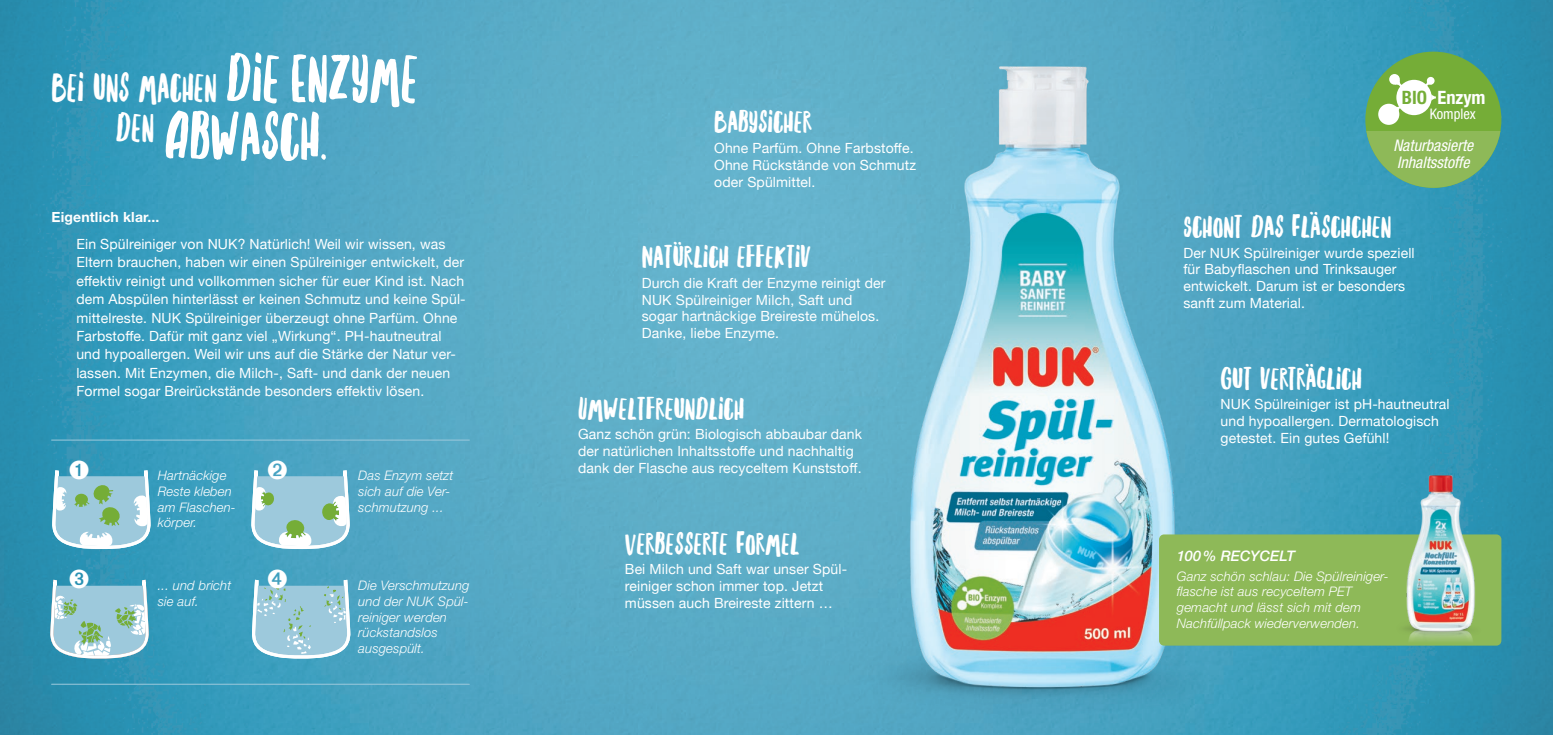
<style>
.page{position:relative;width:1553px;height:735px;background:#fff}
.page>*{position:absolute;margin:0;border:0;box-sizing:border-box;transform-origin:0 0}
.t1{font:69.3px "Northern Soul Caps";color:#fff;scale:.89 1}
.t2{font:41.12px "Northern Soul Caps";color:#fff;scale:.89 1}
.t3{font:31.5px "Northern Soul Caps";color:#fff}
.t4{font:700 condensed 18.38px "Helvetica Neue";color:#fff}
.t5{font:italic condensed 16.1px/17px "Helvetica Neue";color:#fff}
.t6{font:italic 500 14.53px "Helvetica Neue";color:#fff}
.t7{font:condensed 14.53px "Helvetica Neue";color:#fff}
.t8{font:14px/16.8px "Helvetica Neue";letter-spacing:.01em;color:#fff}
.t9{font:700 14px "Helvetica Neue";letter-spacing:.01em;color:#fff}
.t10{font:italic 300 13.12px/15.8px "Helvetica Neue";letter-spacing:.01em;color:#fff}
.s1{font-size:69.3px}
.s2{color:#75ad37}
</style>
<div class="page">
<img style="left:521px;top:0;width:521px;height:734px">
<img style="left:826px;top:60px;width:216px;height:674px">
<div style="left:1042px;top:0;width:511px;height:734px;background:linear-gradient(to right,#5cadca,#258fb1)"></div>
<img style="left:1042px;top:60px;width:215px;height:674px">
<div style="left:1159px;top:534px;width:342px;height:111px;background:#8eb958;border-radius:5px"></div>
<img style="left:1382px;top:449px;width:115px;height:193px">
<div style="left:1365px;top:52px;width:136px;height:136px;background:#75ad37;border-radius:50%"></div>
<svg style="left:1365px;top:131px;width:136px;height:57px;background:#76b070"></svg>
<svg style="left:1421px;top:79px;width:15px;height:22px"></svg>
<svg style="left:1397px;top:82px;width:6px;height:5px"></svg>
<div style="left:1396px;top:80px;width:35px;height:35px;background:#fff;border-radius:50%"></div>
<div style="left:1427px;top:77px;width:7px;height:8px;background:#fff;border-radius:50%"></div>
<div style="left:1389px;top:74px;width:11px;height:11px;background:#fff;border-radius:50%"></div>
<div style="left:1378px;top:104px;width:21px;height:21px;background:#fff;border-radius:50%"></div>
<svg style="left:1395px;top:103px;width:8px;height:8px"></svg>
<div style="left:0;top:0;width:521px;height:734px;background:linear-gradient(to right,#2691b3,#5eaeca)"></div>
<hr style="left:52px;top:439px;width:417px;height:1px;background:#9dc9dc">
<hr style="left:52px;top:683px;width:417px;height:1px;background:#9dc9dc">
<svg style="left:48px;top:439px;width:102px;height:220px;background:#7cb9c8"></svg>
<svg style="left:249px;top:439px;width:100px;height:220px;background:#85bfcf"></svg>
<h2 class="t2" style="left:52px;top:64px;width:413px">BEI UNS MACHEN <span class="s1">DIE ENZYME</span></h2>
<h1 class="t1" style="left:116px;top:96px;width:239px"><sup>DEN</sup> ABWASCH.</h1>
<p class="t9" style="left:52px;top:208px;width:109px">Eigentlich klar...</p>
<p class="t8" style="left:76px;top:235px;width:391px;line-height:18.4px">Ein Spülreiniger von NUK? Natürlich! Weil wir wissen, was Eltern brauchen, haben wir einen Spülreiniger entwickelt, der effektiv reinigt und vollkommen sicher für euer Kind ist. Nach dem Abspülen hinterlässt er keinen Schmutz und keine Spül&shy;mittelreste. NUK Spülreiniger überzeugt ohne Parfüm. Ohne Farbstoffe. Dafür mit ganz viel „Wirkung“. PH-hautneutral und hypoallergen. Weil wir uns auf die Stärke der Natur ver&shy;lassen. Mit Enzymen, die Milch-, Saft- und dank der neuen Formel sogar Breirückstände besonders effektiv lösen.</p>
<p class="t10" style="left:158px;top:467px;width:80px">Hartnäckige<br>Reste kleben am Flaschen&shy;körper.</p>
<p class="t10" style="left:358px;top:467px;width:96px">Das Enzym setzt sich auf die Ver&shy;schmutzung ...</p>
<p class="t10" style="left:158px;top:577px;width:75px">... und bricht sie auf.</p>
<p class="t10" style="left:358px;top:577px;width:113px">Die Verschmutzung und der NUK Spül&shy;reiniger werden rückstandslos ausgespült.</p>
<h3 class="t3" style="left:714px;top:104px;width:99px">BABYSICHER</h3>
<p class="t8" style="left:714px;top:140px;width:203px">Ohne Parfüm. Ohne Farbstoffe.<br>Ohne Rückstände von Schmutz oder Spülmittel.</p>
<h3 class="t3" style="left:642px;top:238px;width:171px">NATÜRLICH EFFEKTIV</h3>
<p class="t8" style="left:642px;top:275px;width:245px">Durch die Kraft der Enzyme reinigt der<br>NUK Spülreiniger Milch, Saft und sogar hartnäckige Breireste mühelos.<br>Danke, liebe Enzyme.</p>
<h3 class="t3" style="left:578px;top:390px;width:168px">UMWELTFREUNDLICH</h3>
<p class="t8" style="left:578px;top:426px;width:286px">Ganz schön grün: Biologisch abbaubar dank der natürlichen Inhaltsstoffe und nachhaltig dank der Flasche aus recyceltem Kunststoff.</p>
<h3 class="t3" style="left:625px;top:525px;width:176px">VERBESSERTE FORMEL</h3>
<p class="t8" style="left:625px;top:561px;width:224px">Bei Milch und Saft war unser Spül&shy;reiniger schon immer top. Jetzt müssen auch Breireste zittern …</p>
<h3 class="t4" style="left:1402px;top:86px;width:85px"><span class="s2">BIO</span> Enzym</h3>
<p class="t7" style="left:1430px;top:105px;width:47px">Komplex</p>
<p class="t5" style="left:1393px;top:137px;width:81px">Naturbasierte<br>Inhaltsstoffe</p>
<h3 class="t3" style="left:1183px;top:208px;width:209px">SCHONT DAS FLÄSCHCHEN</h3>
<p class="t8" style="left:1183px;top:245px;width:233px">Der NUK Spülreiniger wurde speziell für Babyflaschen und Trinksauger entwickelt. Darum ist er besonders sanft zum Material.</p>
<h3 class="t3" style="left:1220px;top:360px;width:143px">GUT VERTRÄGLICH</h3>
<p class="t8" style="left:1220px;top:396px;width:231px">NUK Spülreiniger ist pH-hautneutral und hypoallergen. Dermatologisch getestet. Ein gutes Gefühl!</p>
<p class="t6" style="left:1177px;top:547px;width:120px">100 % RECYCELT</p>
<p class="t10" style="left:1177px;top:567px;width:213px">Ganz schön schlau: Die Spülreiniger&shy;flasche ist aus recyceltem PET gemacht und lässt sich mit dem<br>Nachfüllpack wiederverwenden.</p>
</div>
